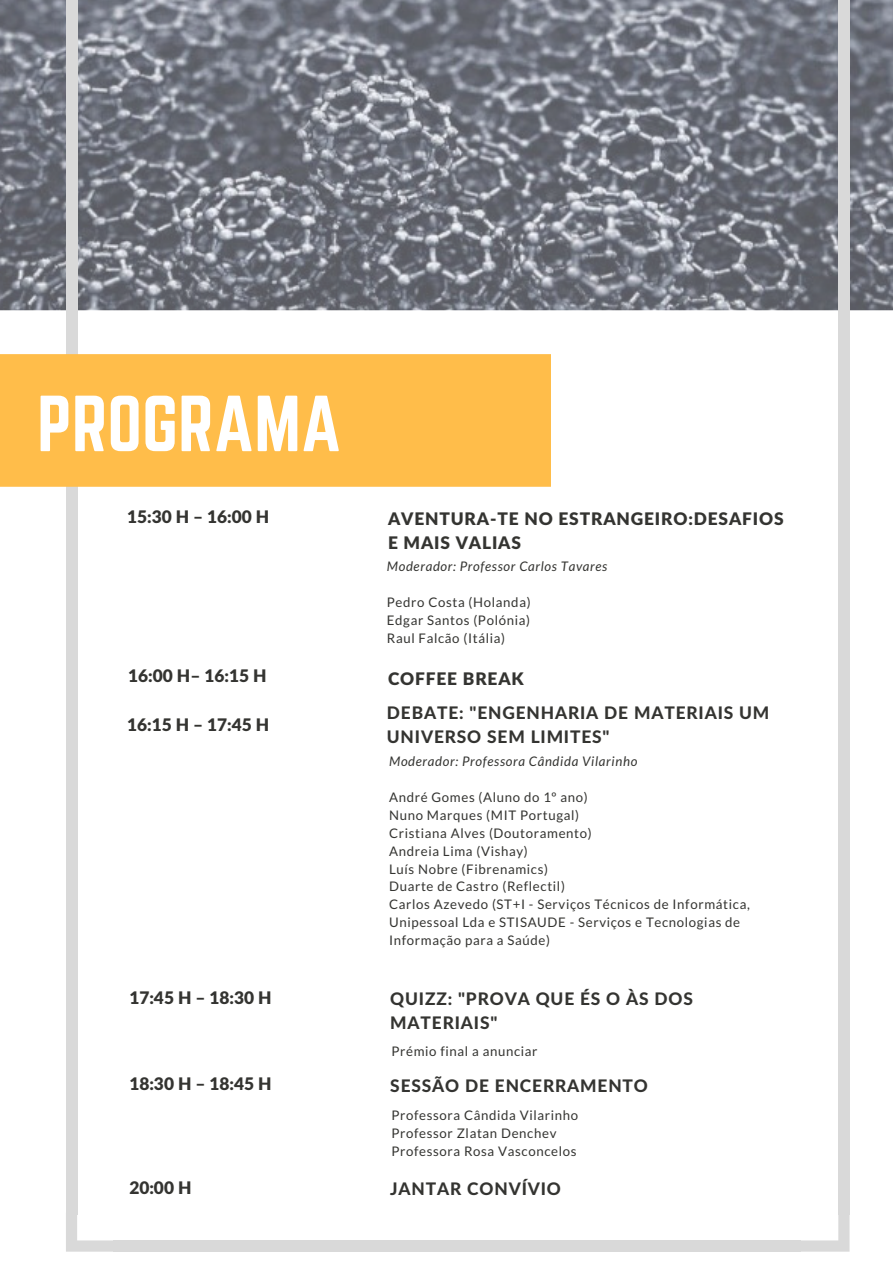
<style>
.page{position:relative;width:893px;height:1263px;background:#fff}
.page>*{position:absolute;margin:0;border:0;box-sizing:border-box;transform-origin:0 0}
.t1{font:69.45px "Norwester";color:#fff}
.t2{font:900 17.25px/23.5px "Lato";letter-spacing:.05em;color:#343431}
.t3{font:800 17.25px/23.5px "Lato";letter-spacing:.05em;color:#343431}
.t4{font:13.2px/18px "Lato";letter-spacing:.05em;color:#343431}
.t5{font:italic 13.2px "Lato";letter-spacing:.05em;color:#343431}
</style>
<div class="page">
<img style="left:0;top:0;width:892px;height:310px">
<div style="left:66px;top:0;width:11px;height:1214px;background:#d9d9d9"></div>
<svg style="left:66px;top:1213px;width:47px;height:39px"></svg>
<div style="left:113px;top:1240px;width:687px;height:12px;background:#d9d9d9"></div>
<svg style="left:800px;top:1214px;width:49px;height:38px"></svg>
<div style="left:838px;top:0;width:11px;height:1214px;background:#d9d9d9"></div>
<div style="left:0;top:354px;width:551px;height:133px;background:#ffbd4a"></div>
<h1 class="t1" style="left:37px;top:390px;width:306px">PROGRAMA</h1>
<h2 class="t2" style="left:127px;top:504px;width:144px">15:30 H – 16:00 H</h2>
<h2 class="t2" style="left:388px;top:506px;width:397px">AVENTURA-TE NO ESTRANGEIRO:DESAFIOS<br>E MAIS VALIAS</h2>
<p class="t5" style="left:387px;top:558px;width:222px">Moderador: Professor Carlos Tavares</p>
<p class="t4" style="left:387px;top:593px;width:145px;text-align:justify">Pedro Costa (Holanda)<br>Edgar Santos (Polónia)<br>Raul Falcão (Itália)</p>
<h2 class="t2" style="left:128px;top:664px;width:140px">16:00 H– 16:15 H</h2>
<h2 class="t2" style="left:388px;top:666px;width:137px">COFFEE BREAK</h2>
<h2 class="t2" style="left:127px;top:712px;width:144px">16:15 H – 17:45 H</h2>
<p class="t5" style="left:389px;top:752px;width:250px">Moderador: Professora Cândida Vilarinho</p>
<p class="t4" style="left:389px;top:787px;width:362px">André Gomes (Aluno do 1º ano)<br>Nuno Marques (MIT Portugal)<br>Cristiana Alves (Doutoramento)<br>Andreia Lima (Vishay)<br>Luís Nobre (Fibrenamics)<br>Duarte de Castro (Reflectil)<br>Carlos Azevedo (ST+I - Serviços Técnicos de Informática, Unipessoal Lda e STISAUDE - Serviços e Tecnologias de Informação para a Saúde)</p>
<h2 class="t3" style="left:387px;top:701px;width:384px">DEBATE: "ENGENHARIA DE MATERIAIS UM<br>UNIVERSO SEM LIMITES"</h2>
<h2 class="t2" style="left:129px;top:985px;width:144px">17:45 H – 18:30 H</h2>
<h2 class="t2" style="left:129px;top:1072px;width:144px">18:30 H – 18:45 H</h2>
<h2 class="t3" style="left:390px;top:986px;width:304px">QUIZZ: "PROVA QUE ÉS O ÀS DOS<br>MATERIAIS"</h2>
<p class="t4" style="left:391px;top:1041px;width:148px">Prémio final a anunciar</p>
<h2 class="t3" style="left:390px;top:1073px;width:259px">SESSÃO DE ENCERRAMENTO</h2>
<p class="t4" style="left:391px;top:1105px;width:188px">Professora Cândida Vilarinho<br>Professor Zlatan Denchev<br>Professora Rosa Vasconcelos</p>
<h2 class="t2" style="left:129px;top:1175px;width:64px">20:00 H</h2>
<h2 class="t3" style="left:390px;top:1176px;width:172px">JANTAR CONVÍVIO</h2>
</div>
